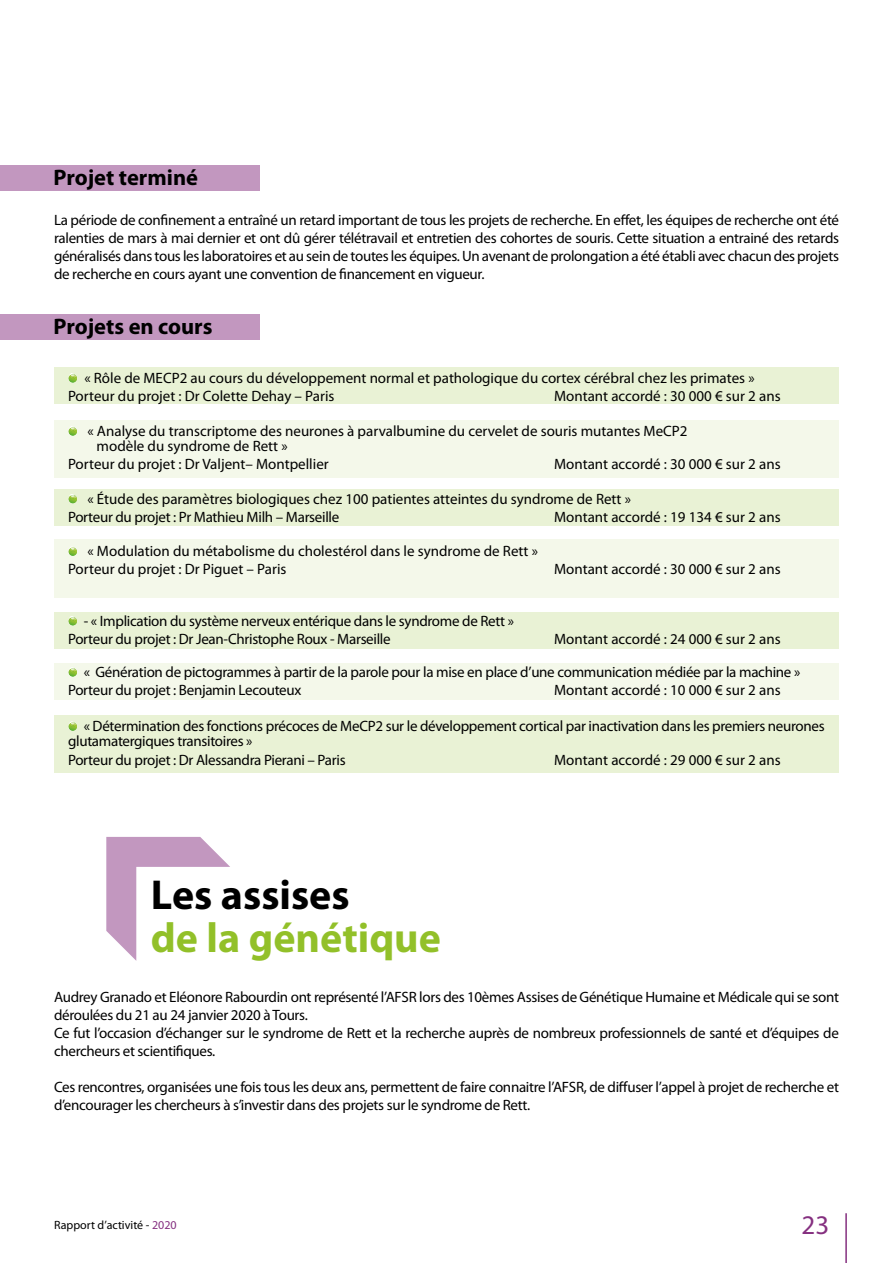
<style>
.page{position:relative;width:893px;height:1263px;background:#fff}
.page>*{position:absolute;margin:0;border:0;box-sizing:border-box;transform-origin:0 0}
.t1{font:700 42px "Myriad Pro";color:#92c029}
.t2{font:700 42px "Myriad Pro";color:#000}
.t3{font:27px "Myriad Pro";color:#853080}
.t4{font:700 22.5px "Myriad Pro";color:#000}
.t5{font:15px/18px "Myriad Pro";letter-spacing:-.02em;color:#000}
.t6{font:15px/18px "Myriad Pro";color:#000}
.t7{font:12px "Myriad Pro";color:#000}
.s1{color:#853080}
</style>
<div class="page">
<hr style="left:845px;top:1213px;width:2px;height:50px;background:#853080">
<div style="left:0;top:166px;width:259px;height:25px;background:#c297bf"></div>
<div style="left:0;top:315px;width:259px;height:25px;background:#c297bf"></div>
<div style="left:54px;top:715px;width:785px;height:58px;background:#e9f2d5"></div>
<div style="left:54px;top:612px;width:785px;height:36px;background:#e9f2d5"></div>
<div style="left:54px;top:663px;width:785px;height:36px;background:#f4f8ea"></div>
<div style="left:54px;top:490px;width:785px;height:36px;background:#e9f2d5"></div>
<div style="left:54px;top:368px;width:785px;height:36px;background:#e9f2d5"></div>
<div style="left:54px;top:420px;width:785px;height:57px;background:#f4f8ea"></div>
<div style="left:54px;top:540px;width:785px;height:58px;background:#f4f8ea"></div>
<svg style="left:69px;top:373px;width:8px;height:10px"></svg>
<svg style="left:69px;top:426px;width:8px;height:10px"></svg>
<svg style="left:69px;top:547px;width:8px;height:9px"></svg>
<svg style="left:69px;top:721px;width:8px;height:10px"></svg>
<svg style="left:69px;top:616px;width:8px;height:9px"></svg>
<svg style="left:69px;top:667px;width:8px;height:10px"></svg>
<svg style="left:69px;top:494px;width:8px;height:9px"></svg>
<svg style="left:106px;top:837px;width:124px;height:124px"></svg>
<h3 class="t4" style="left:53px;top:162px;width:146px">Projet terminé</h3>
<p class="t5" style="left:54px;top:211px;width:787px;text-align:justify">La période de confinement a entraîné un retard important de tous les projets de recherche. En effet, les équipes de recherche ont été ralenties de mars à mai dernier et ont dû gérer télétravail et entretien des cohortes de souris. Cette situation a entrainé des retards généralisés dans tous les laboratoires et au sein de toutes les équipes. Un avenant de prolongation a été établi avec chacun des projets de recherche en cours ayant une convention de financement en vigueur.</p>
<h3 class="t4" style="left:53px;top:311px;width:161px">Projets en cours</h3>
<p class="t6" style="left:68px;top:369px;width:688px;text-indent:16px">« Rôle de MECP2 au cours du développement normal et pathologique du cortex cérébral chez les primates »<br>Porteur du projet : Dr Colette Dehay – Paris</p>
<p class="t6" style="left:554px;top:387px;width:228px">Montant accordé : 30 000 € sur 2 ans</p>
<p class="t6" style="left:97px;top:423px;width:592px;line-height:15px;text-indent:-9px">« Analyse du transcriptome des neurones à parvalbumine du cervelet de souris mutantes MeCP2 modèle du syndrome de Rett »</p>
<p class="t6" style="left:68px;top:455px;width:262px">Porteur du projet : Dr Valjent– Montpellier</p>
<p class="t6" style="left:554px;top:455px;width:228px">Montant accordé : 30 000 € sur 2 ans</p>
<p class="t6" style="left:68px;top:489px;width:564px;text-indent:19px">« Étude des paramètres biologiques chez 100 patientes atteintes du syndrome de Rett »<br>Porteur du projet : Pr Mathieu Milh – Marseille</p>
<p class="t6" style="left:554px;top:507px;width:228px">Montant accordé : 19 134 € sur 2 ans</p>
<p class="t6" style="left:68px;top:542px;width:471px;text-indent:19px">« Modulation du métabolisme du cholestérol dans le syndrome de Rett »<br>Porteur du projet : Dr Piguet – Paris</p>
<p class="t6" style="left:554px;top:560px;width:228px">Montant accordé : 30 000 € sur 2 ans</p>
<p class="t5" style="left:68px;top:611px;width:447px;text-indent:16px">- « Implication du système nerveux entérique dans le syndrome de Rett »<br>Porteur du projet : Dr Jean-Christophe Roux - Marseille</p>
<p class="t6" style="left:554px;top:629px;width:228px">Montant accordé : 24 000 € sur 2 ans</p>
<p class="t5" style="left:68px;top:663px;width:734px;text-indent:16px">« Génération de pictogrammes à partir de la parole pour la mise en place d’une communication médiée par la machine »<br>Porteur du projet : Benjamin Lecouteux</p>
<p class="t6" style="left:554px;top:681px;width:228px">Montant accordé : 10 000 € sur 2 ans</p>
<p class="t5" style="left:68px;top:718px;width:758px;line-height:15px;text-indent:16px">« Détermination des fonctions précoces de MeCP2 sur le développement cortical par inactivation dans les premiers neurones glutamatergiques transitoires »</p>
<p class="t5" style="left:68px;top:751px;width:279px">Porteur du projet : Dr Alessandra Pierani – Paris</p>
<p class="t6" style="left:554px;top:751px;width:228px">Montant accordé : 29 000 € sur 2 ans</p>
<h1 class="t2" style="left:151px;top:867px;width:200px">Les assises</h1>
<h1 class="t1" style="left:151px;top:911px;width:292px">de la génétique</h1>
<p class="t5" style="left:54px;top:987px;width:786px">Audrey Granado et Eléonore Rabourdin ont représenté l’AFSR lors des 10èmes Assises de Génétique Humaine et Médicale qui se sont déroulées du 21 au 24 janvier 2020 à Tours.<br>Ce fut l’occasion d’échanger sur le syndrome de Rett et la recherche auprès de nombreux professionnels de santé et d’équipes de chercheurs et scientifiques.</p>
<p class="t5" style="left:54px;top:1077px;width:787px">Ces rencontres, organisées une fois tous les deux ans, permettent de faire connaitre l’AFSR, de diffuser l’appel à projet de recherche et d’encourager les chercheurs à s’investir dans des projets sur le syndrome de Rett.</p>
<p class="t7" style="left:54px;top:1218px;width:124px">Rapport d’activité - <span class="s1">2020</span></p>
<h2 class="t3" style="left:801px;top:1208px;width:29px">23</h2>
</div>
